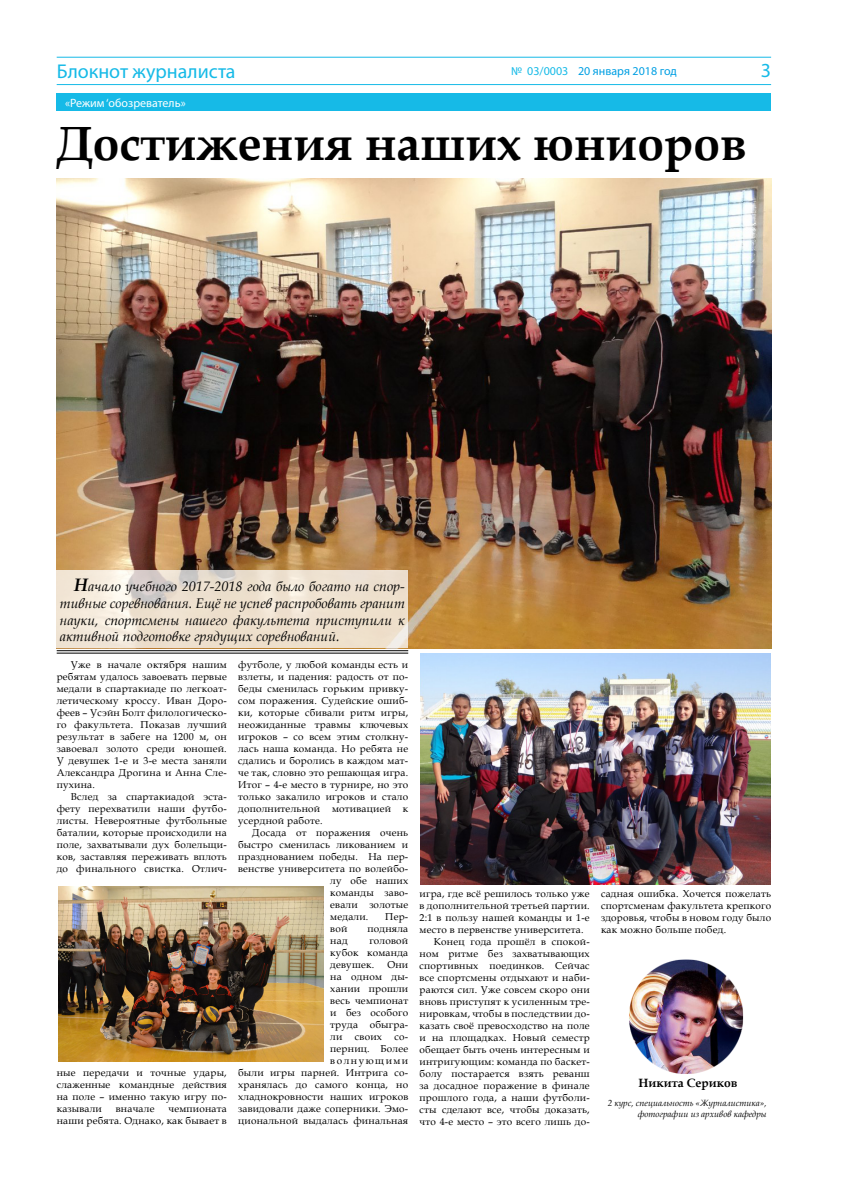
<style>
.page{position:relative;width:842px;height:1191px;background:#fff}
.page>*{position:absolute;margin:0;border:0;box-sizing:border-box;transform-origin:0 0}
.t1{font:700 48px "Book Antiqua";color:#000}
.t2{font:20px "Myriad Pro";color:#16bae7}
.t3{font:italic 14px/16.8px "Book Antiqua";color:#000;text-align:justify}
.t4{font:12px "Myriad Pro";color:#009fe3}
.t5{font:12px "Myriad Pro";color:#fff}
.t6{font:700 12px "Book Antiqua";color:#000}
.t7{font:10px/12px "Book Antiqua";letter-spacing:.02em;color:#000;text-align:justify}
.t8{font:italic 9px/10.8px "Book Antiqua";color:#000;text-align:right}
.s1{color:#16bae7}
.s2{font-weight:700;font-size:18px}
</style>
<div class="page">
<hr style="left:57px;top:84px;width:714px;height:1px;background:#16bae7">
<hr style="left:57px;top:57px;width:714px;height:1px;background:#16bae7">
<div style="left:57px;top:94px;width:714px;height:17px;background:#16bae7"></div>
<img style="left:629px;top:959px;width:115px;height:115px">
<img style="left:58px;top:886px;width:265px;height:176px">
<img style="left:57px;top:179px;width:714px;height:469px">
<img style="left:420px;top:653px;width:350px;height:231px">
<svg style="left:57px;top:570px;width:351px;height:78px;background:#ede1d1"></svg>
<hr style="left:57px;top:650px;width:351px;height:1px;background:#000">
<hr style="left:57px;top:652px;width:351px;height:1px;background:#000">
<h2 class="t2" style="left:57px;top:59px;width:180px">Блокнот журналиста</h2>
<p class="t4" style="left:511px;top:64px;width:167px"><span class="s1">№ 03/0003</span> 20 января 2018 год</p>
<h2 class="t2" style="left:761px;top:58px;width:12px">3</h2>
<p class="t5" style="left:65px;top:95px;width:122px">«Режим ‘обозреватель»</p>
<h1 class="t1" style="left:57px;top:111px;width:692px">Достижения наших юниоров</h1>
<h3 class="t3" style="left:60px;top:577px;width:346px;text-indent:14px"><span class="s2">Н</span>ачало учебного 2017-2018 года было богато на спор&shy;тивные соревнования. Ещё не успев распробовать гранит науки, спортсмены нашего факультета приступили к активной подготовке грядущих соревнований.</h3>
<p class="t7" style="left:57px;top:658px;width:172px;text-indent:14px">Уже в начале октября нашим ребятам удалось завоевать первые медали в спартакиаде по легкоат&shy;летическому кроссу. Иван Доро&shy;феев – Усэйн Болт филологическо&shy;го факультета. Показав лучший результат в забеге на 1200 м, он завоевал золото среди юношей.<br>У девушек 1-е и 3-е места заняли Александра Дрогина и Анна Сле&shy;пухина.</p>
<p class="t7" style="left:57px;top:790px;width:172px;text-indent:14px">Вслед за спартакиадой эста&shy;фету перехватили наши футбо&shy;листы. Невероятные футбольные баталии, которые происходили на поле, захватывали дух болельщи&shy;ков, заставляя переживать вплоть до финального свистка. Отлич-</p>
<p class="t7" style="left:57px;top:1066px;width:172px">ные передачи и точные удары, слаженные командные действия на поле – именно такую игру по&shy;казывали</p>
<p class="t7" style="left:57px;top:1102px;width:172px;text-align:right">чемпионата<br>наши ребята. Однако, как бывает в</p>
<p class="t7" style="left:116px;top:1102px;width:40px">вначале</p>
<p class="t7" style="left:238px;top:658px;width:172px">футболе, у любой команды есть и взлеты, и падения: радость от по&shy;беды сменилась горьким привку&shy;сом поражения. Судейские ошиб&shy;ки, которые сбивали ритм игры, неожиданные травмы ключевых игроков – со всем этим столкну&shy;лась наша команда. Но ребята не сдались и боролись в каждом мат&shy;че так, словно это решающая игра.<br>Итог – 4-е место в турнире, но это только закалило игроков и стало дополнительной мотивацией к усердной работе.</p>
<p class="t7" style="left:252px;top:826px;width:157px">Досада от поражения очень</p>
<p class="t7" style="left:238px;top:838px;width:172px">быстро сменилась ликованием и</p>
<p class="t7" style="left:238px;top:850px;width:172px">празднованием победы. На пер-</p>
<p class="t7" style="left:238px;top:862px;width:172px">венстве университета по волейбо-</p>
<p class="t7" style="left:330px;top:874px;width:79px">лу обе наших</p>
<p class="t7" style="left:330px;top:886px;width:79px">команды заво-</p>
<p class="t7" style="left:330px;top:898px;width:79px">евали золотые</p>
<p class="t7" style="left:330px;top:910px;width:40px">медали.</p>
<p class="t7" style="left:385px;top:910px;width:24px">Пер-</p>
<p class="t7" style="left:330px;top:922px;width:19px">вой</p>
<p class="t7" style="left:367px;top:922px;width:42px">подняла</p>
<p class="t7" style="left:330px;top:934px;width:19px">над</p>
<p class="t7" style="left:330px;top:934px;width:79px;text-indent:39px">головой кубок команда девушек.</p>
<p class="t7" style="left:330px;top:958px;width:79px;text-indent:57px">Они на одном ды&shy;хании прошли весь чемпионат и без особого труда обыгра&shy;ли</p>
<p class="t7" style="left:238px;top:1030px;width:172px;text-align:right">со-<br>перниц. Более<br>волнующими<br>были игры парней. Интрига со&shy;хранялась до самого конца, но хладнокровности наших игроков завидовали даже соперники. Эмо&shy;циональной выдалась финальная</p>
<p class="t7" style="left:355px;top:1030px;width:29px">своих</p>
<p class="t7" style="left:420px;top:887px;width:172px">игра, где всё решилось только уже</p>
<p class="t7" style="left:420px;top:899px;width:172px">в дополнительной третьей партии.</p>
<p class="t7" style="left:420px;top:911px;width:172px">2:1 в пользу нашей команды и 1-е</p>
<p class="t7" style="left:420px;top:923px;width:165px">место в первенстве университета.</p>
<p class="t7" style="left:434px;top:935px;width:157px">Конец года прошёл в спокой-</p>
<p class="t7" style="left:420px;top:947px;width:172px">ном ритме без захватывающих</p>
<p class="t7" style="left:420px;top:959px;width:172px">спортивных поединков. Сейчас</p>
<p class="t7" style="left:420px;top:971px;width:172px">все спортсмены отдыхают и наби-</p>
<p class="t7" style="left:420px;top:983px;width:172px">раются сил. Уже совсем скоро они</p>
<p class="t7" style="left:420px;top:995px;width:172px">вновь приступят к усиленным тре-</p>
<p class="t7" style="left:420px;top:1007px;width:172px">нировкам, чтобы в последствии до-</p>
<p class="t7" style="left:420px;top:1019px;width:172px">казать своё превосходство на поле</p>
<p class="t7" style="left:420px;top:1031px;width:172px">и на площадках. Новый семестр</p>
<p class="t7" style="left:420px;top:1043px;width:172px">обещает быть очень интересным и</p>
<p class="t7" style="left:420px;top:1055px;width:172px">интригующим: команда по баскет-</p>
<p class="t7" style="left:420px;top:1067px;width:172px">болу постарается взять реванш</p>
<p class="t7" style="left:420px;top:1079px;width:172px">за досадное поражение в финале</p>
<p class="t7" style="left:420px;top:1091px;width:172px">прошлого года, а наши футболи-</p>
<p class="t7" style="left:420px;top:1103px;width:172px">сты сделают все, чтобы доказать,</p>
<p class="t7" style="left:420px;top:1115px;width:172px">что 4-е место – это всего лишь до-</p>
<p class="t7" style="left:601px;top:887px;width:172px">садная ошибка. Хочется пожелать спортсменам факультета крепкого здоровья, чтобы в новом году было как можно больше побед.</p>
<p class="t6" style="left:639px;top:1075px;width:100px">Никита Сериков</p>
<p class="t8" style="left:608px;top:1097px;width:160px">2 курс, специальность «Журналистика», фотографии из архивов кафедры</p>
</div>
